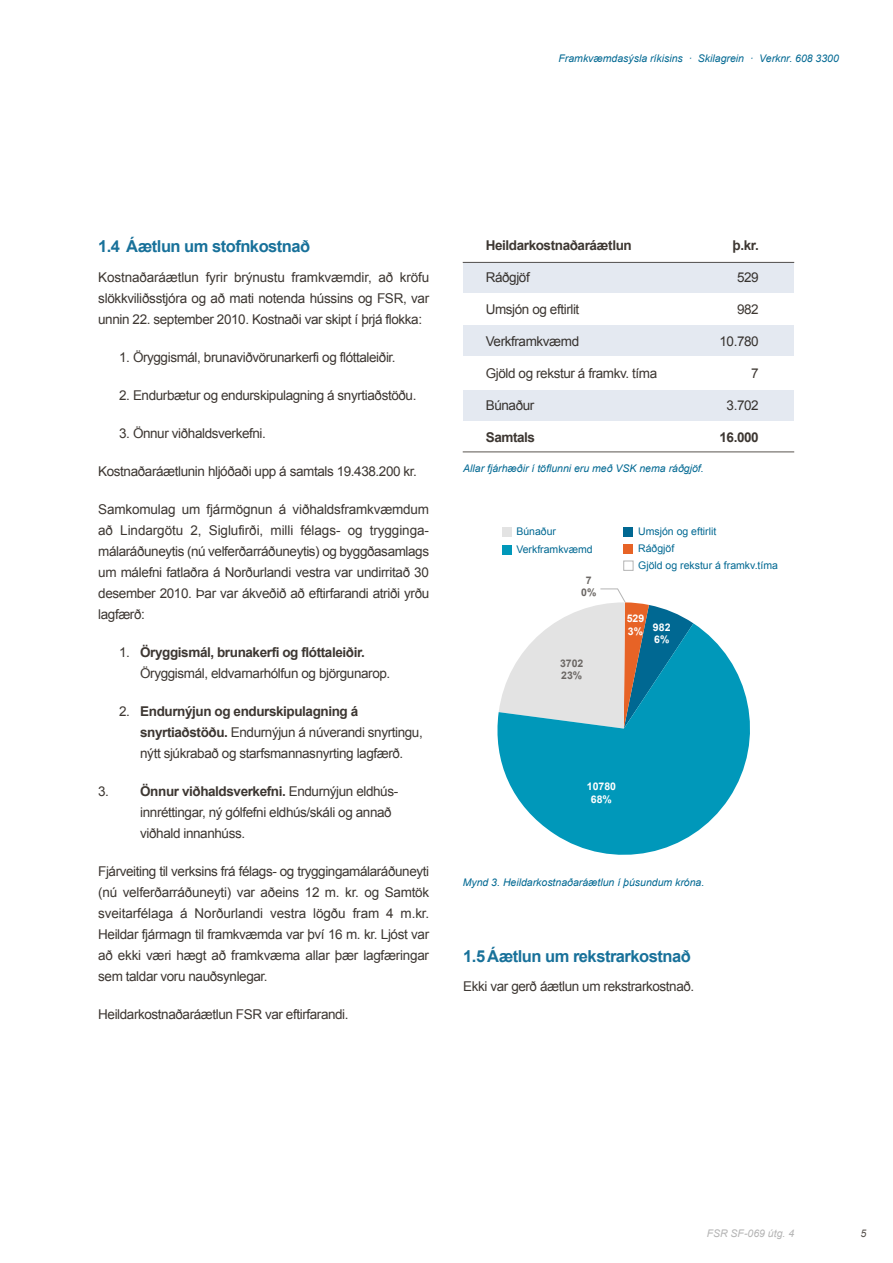
<style>
.page{position:relative;width:893px;height:1263px;background:#fff}
.page>*{position:absolute;margin:0;border:0;box-sizing:border-box;transform-origin:0 0}
.t1{font:700 16.5px "Arial";letter-spacing:-.03em;color:#18719a}
.t2{font:13.5px/21px "Arial";letter-spacing:-.03em;color:#3d3732;text-align:justify}
.t3{font:700 13.5px "Arial";letter-spacing:-.03em;color:#3d3732}
.t4{font:italic 10.5px "Arial";color:#006892}
.t5{font:10.5px/16.8px "Arial";color:#006892}
.t6{font:700 10.5px/8.6px "Arial";color:#fff}
.t7{font:italic 10.5px "Arial";color:#b4b4b4}
.t8{font:700 10.5px/12.6px "Arial";color:#6b6764;text-align:center}
.t9{font:italic 10.5px "Arial";color:#57514d}
.s1{font-weight:700}
</style>
<div class="page">
<div style="left:463px;top:263px;width:331px;height:30px;background:#e4e9f1"></div>
<div style="left:463px;top:325px;width:331px;height:30px;background:#e4e9f1"></div>
<div style="left:463px;top:391px;width:331px;height:30px;background:#e4e9f1"></div>
<hr style="left:463px;top:262px;width:331px;height:1px;background:#59544f">
<hr style="left:463px;top:451px;width:331px;height:1px;background:#59544f">
<div style="left:502px;top:527px;width:9px;height:10px;background:#e3e3e3"></div>
<div style="left:502px;top:545px;width:9px;height:9px;background:#0098ba"></div>
<div style="left:624px;top:527px;width:9px;height:10px;background:#006892"></div>
<div style="left:624px;top:544px;width:9px;height:10px;background:#e76326"></div>
<div style="left:623px;top:561px;width:10px;height:10px;background:#fff;border:1px solid #b4b4b4"></div>
<svg style="left:555px;top:588px;width:138px;height:35px"></svg>
<svg style="left:497px;top:623px;width:253px;height:232px;fill:#0098ba"></svg>
<p class="t4" style="left:558px;top:51px;width:282px">Framkvæmdasýsla ríkisins · Skilagrein · Verknr. 608 3300</p>
<p class="t1" style="left:98px;top:235px;width:214px">1.4 Áætlun um stofnkostnað</p>
<p class="t2" style="left:98px;top:267px;width:333px">Kostnaðaráætlun fyrir brýnustu framkvæmdir, að kröfu slökkviliðsstjóra og að mati notenda hússins og FSR, var unnin 22. september 2010. Kostnaði var skipt í þrjá flokka:</p>
<p class="t2" style="left:119px;top:347px;width:278px">1. Öryggismál, brunaviðvörunarkerfi og flóttaleiðir.</p>
<p class="t2" style="left:119px;top:385px;width:299px">2. Endurbætur og endurskipulagning á snyrtiaðstöðu.</p>
<p class="t2" style="left:119px;top:423px;width:148px">3. Önnur viðhaldsverkefni.</p>
<p class="t2" style="left:98px;top:461px;width:320px">Kostnaðaráætlunin hljóðaði upp á samtals 19.438.200 kr.</p>
<p class="t2" style="left:98px;top:499px;width:333px">Samkomulag um fjármögnun á viðhaldsframkvæmdum að Lindargötu 2, Siglufirði, milli félags- og trygginga&shy;málaráðuneytis (nú velferðarráðuneytis) og byggðasamlags um málefni fatlaðra á Norðurlandi vestra var undirritað 30 desember 2010. Þar var ákveðið að eftirfarandi atriði yrðu lagfærð:</p>
<p class="t2" style="left:140px;top:642px;width:252px;text-indent:-21px">1. <span class="s1">Öryggismál, brunakerfi og flóttaleiðir.<br></span>Öryggismál, eldvarnarhólfun og björgunarop.</p>
<p class="t2" style="left:140px;top:701px;width:284px;text-align:left;text-indent:-21px">2. <span class="s1">Endurnýjun og endurskipulagning á snyrtiaðstöðu.</span> Endurnýjun á núverandi snyrtingu, nýtt sjúkrabað og starfsmannasnyrting lagfærð.</p>
<p class="t2" style="left:140px;top:781px;width:259px;text-align:left;text-indent:-42px">3. <span class="s1">Önnur viðhaldsverkefni.</span> Endurnýjun eldhús&shy;innréttingar, ný gólfefni eldhús/skáli og annað viðhald innanhúss.</p>
<p class="t2" style="left:98px;top:861px;width:333px">Fjárveiting til verksins frá félags- og tryggingamálaráðuneyti (nú velferðarráðuneyti) var aðeins 12 m. kr. og Samtök sveitarfélaga á Norðurlandi vestra lögðu fram 4 m.kr.<br>Heildar fjármagn til framkvæmda var því 16 m. kr. Ljóst var að ekki væri hægt að framkvæma allar þær lagfæringar sem taldar voru nauðsynlegar.</p>
<p class="t2" style="left:98px;top:1004px;width:252px">Heildarkostnaðaráætlun FSR var eftirfarandi.</p>
<p class="t3" style="left:486px;top:236px;width:148px">Heildarkostnaðaráætlun</p>
<p class="t3" style="left:733px;top:236px;width:28px">þ.kr.</p>
<p class="t2" style="left:486px;top:267px;width:46px">Ráðgjöf</p>
<p class="t2" style="left:737px;top:267px;width:23px">529</p>
<p class="t2" style="left:486px;top:299px;width:95px">Umsjón og eftirlit</p>
<p class="t2" style="left:737px;top:299px;width:23px">982</p>
<p class="t2" style="left:486px;top:331px;width:95px">Verkframkvæmd</p>
<p class="t2" style="left:719px;top:331px;width:41px">10.780</p>
<p class="t2" style="left:486px;top:363px;width:173px">Gjöld og rekstur á framkv. tíma</p>
<p class="t2" style="left:751px;top:363px;width:9px">7</p>
<p class="t2" style="left:486px;top:395px;width:50px">Búnaður</p>
<p class="t2" style="left:727px;top:395px;width:34px">3.702</p>
<p class="t3" style="left:486px;top:428px;width:51px">Samtals</p>
<p class="t3" style="left:719px;top:428px;width:41px">16.000</p>
<p class="t4" style="left:463px;top:462px;width:242px">Allar fjárhæðir í töflunni eru með VSK nema ráðgjöf.</p>
<p class="t5" style="left:516px;top:523px;width:41px">Búnaður</p>
<p class="t5" style="left:638px;top:523px;width:141px">Umsjón og eftirlit<br>Ráðgjöf<br>Gjöld og rekstur á framkv.tíma</p>
<p class="t5" style="left:516px;top:541px;width:78px">Verkframkvæmd</p>
<p class="t8" style="left:581px;top:574px;width:17px">7<br>0%</p>
<p class="t8" style="left:560px;top:657px;width:25px;text-align:left">3702<br>23%</p>
<p class="t6" style="left:627px;top:614px;width:45px">529<br>3% 982</p>
<p class="t6" style="left:654px;top:636px;width:17px">6%</p>
<p class="t6" style="left:587px;top:780px;width:31px;line-height:12.6px;text-align:center">10780<br>68%</p>
<p class="t4" style="left:463px;top:875px;width:243px">Mynd 3. Heildarkostnaðaráætlun í þúsundum króna.</p>
<p class="t1" style="left:463px;top:945px;width:229px">1.5Áætlun um rekstrarkostnað</p>
<p class="t2" style="left:463px;top:976px;width:233px">Ekki var gerð áætlun um rekstrarkostnað.</p>
<p class="t7" style="left:707px;top:1227px;width:89px">FSR SF-069 útg. 4</p>
<p class="t9" style="left:861px;top:1227px;width:7px">5</p>
</div>
